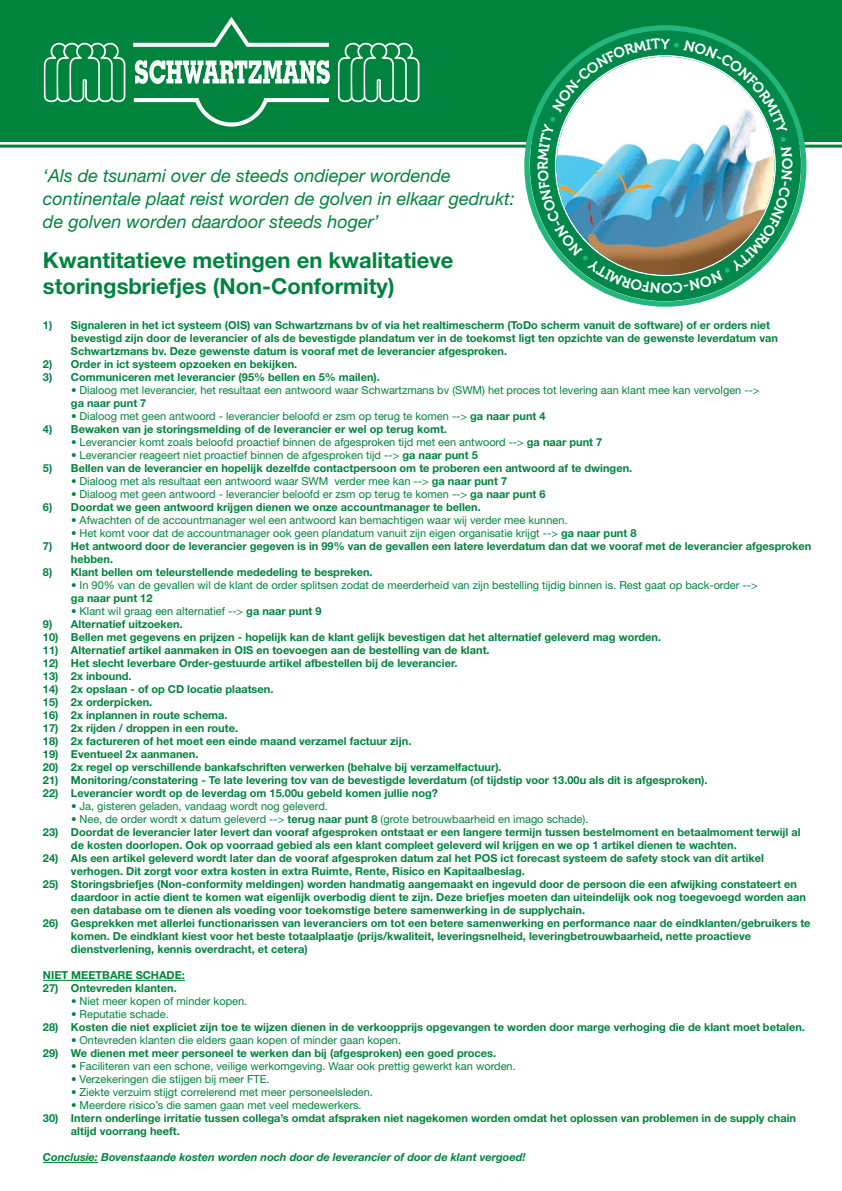
<style>
.page{position:relative;width:842px;height:1191px;background:#fff}
.page>*{position:absolute;margin:0;border:0;box-sizing:border-box;transform-origin:0 0}
.t1{font:700 22px/26px "Helvetica Neue";color:#00843d}
.t2{font:italic 18px/23px "Helvetica Neue";color:#00843d}
.t3{font:700 11px/13px "Helvetica Neue";color:#00843d}
.t4{font:11px "Helvetica Neue";color:#00843d}
.t5{font:italic 700 11px "Helvetica Neue";color:#00843d}
.s1{font-weight:700}
</style>
<div class="page">
<div style="left:0;top:0;width:842px;height:142px;background:#00843d"></div>
<hr style="left:0;top:145px;width:842px;height:3px;background:#00843d">
<svg style="left:530px;top:30px;width:271px;height:271px"></svg>
<svg style="left:338px;top:43px;width:81px;height:59px"></svg>
<svg style="left:135px;top:60px;width:195px;height:24px"></svg>
<svg style="left:133px;top:17px;width:196px;height:30px"></svg>
<svg style="left:134px;top:98px;width:195px;height:29px"></svg>
<svg style="left:44px;top:43px;width:81px;height:59px"></svg>
<hr style="left:43px;top:980px;width:142px;height:1px;background:#00843d">
<hr style="left:43px;top:1162px;width:55px;height:1px;background:#00843d">
<svg style="left:537px;top:38px;width:256px;height:255px"></svg>
<h2 class="t2" style="left:43px;top:164px;width:473px">‘Als de tsunami over de steeds ondieper wordende continentale plaat reist worden de golven in elkaar gedrukt: de golven worden daardoor steeds hoger’</h2>
<h1 class="t1" style="left:43px;top:247px;width:412px">Kwantitatieve metingen en kwalitatieve storingsbriefjes (Non-Conformity)</h1>
<p class="t3" style="left:71px;top:318px;width:708px;text-indent:-28px">1) Signaleren in het ict systeem (OIS) van Schwartzmans bv of via het realtimescherm (ToDo scherm vanuit de software) of er orders niet bevestigd zijn door de leverancier of als de bevestigde plandatum ver in de toekomst ligt ten opzichte van de gewenste leverdatum van<br>Schwartzmans bv. Deze gewenste datum is vooraf met de leverancier afgesproken.</p>
<p class="t3" style="left:43px;top:357px;width:256px">2) Order in ict systeem opzoeken en bekijken.</p>
<p class="t3" style="left:43px;top:370px;width:338px">3) Communiceren met leverancier (95% bellen en 5% mailen).</p>
<p class="t4" style="left:71px;top:383px;width:690px">• Dialoog met leverancier, het resultaat een antwoord waar Schwartzmans bv (SWM) het proces tot levering aan klant mee kan vervolgen --&gt;</p>
<p class="t3" style="left:71px;top:396px;width:77px">ga naar punt 7</p>
<p class="t4" style="left:71px;top:409px;width:476px">• Dialoog met geen antwoord - leverancier beloofd er zsm op terug te komen --&gt; <span class="s1">ga naar punt 4</span></p>
<p class="t3" style="left:43px;top:422px;width:405px">4) Bewaken van je storingsmelding of de leverancier er wel op terug komt.</p>
<p class="t4" style="left:71px;top:435px;width:533px">• Leverancier komt zoals beloofd proactief binnen de afgesproken tijd met een antwoord --&gt; <span class="s1">ga naar punt 7</span></p>
<p class="t4" style="left:71px;top:448px;width:408px">• Leverancier reageert niet proactief binnen de afgesproken tijd --&gt; <span class="s1">ga naar punt 5</span></p>
<p class="t3" style="left:43px;top:461px;width:591px">5) Bellen van de leverancier en hopelijk dezelfde contactpersoon om te proberen een antwoord af te dwingen.</p>
<p class="t4" style="left:71px;top:474px;width:438px">• Dialoog met als resultaat een antwoord waar SWM verder mee kan --&gt; <span class="s1">ga naar punt 7</span></p>
<p class="t4" style="left:71px;top:487px;width:476px">• Dialoog met geen antwoord - leverancier beloofd er zsm op terug te komen --&gt; <span class="s1">ga naar punt 6</span></p>
<p class="t3" style="left:43px;top:500px;width:439px">6) Doordat we geen antwoord krijgen dienen we onze accountmanager te bellen.</p>
<p class="t4" style="left:71px;top:513px;width:498px">• Afwachten of de accountmanager wel een antwoord kan bemachtigen waar wij verder mee kunnen.</p>
<p class="t4" style="left:71px;top:526px;width:567px">• Het komt voor dat de accountmanager ook geen plandatum vanuit zijn eigen organisatie krijgt --&gt; <span class="s1">ga naar punt 8</span></p>
<p class="t3" style="left:71px;top:539px;width:742px;text-indent:-28px">7) Het antwoord door de leverancier gegeven is in 99% van de gevallen een latere leverdatum dan dat we vooraf met de leverancier afgesproken hebben.</p>
<p class="t3" style="left:43px;top:565px;width:331px">8) Klant bellen om teleurstellende mededeling te bespreken.</p>
<p class="t4" style="left:71px;top:578px;width:688px">• In 90% van de gevallen wil de klant de order splitsen zodat de meerderheid van zijn bestelling tijdig binnen is. Rest gaat op back-order --&gt;</p>
<p class="t3" style="left:71px;top:591px;width:83px">ga naar punt 12</p>
<p class="t4" style="left:71px;top:604px;width:252px">• Klant wil graag een alternatief --&gt; <span class="s1">ga naar punt 9</span></p>
<p class="t3" style="left:43px;top:617px;width:141px">9) Alternatief uitzoeken.</p>
<p class="t3" style="left:43px;top:630px;width:620px">10) Bellen met gegevens en prijzen - hopelijk kan de klant gelijk bevestigen dat het alternatief geleverd mag worden.</p>
<p class="t3" style="left:43px;top:643px;width:448px">11) Alternatief artikel aanmaken in OIS en toevoegen aan de bestelling van de klant.</p>
<p class="t3" style="left:43px;top:656px;width:416px">12) Het slecht leverbare Order-gestuurde artikel afbestellen bij de leverancier.</p>
<p class="t3" style="left:43px;top:669px;width:90px">13) 2x inbound.</p>
<p class="t3" style="left:43px;top:682px;width:232px">14) 2x opslaan - of op CD locatie plaatsen.</p>
<p class="t3" style="left:43px;top:695px;width:111px">15) 2x orderpicken.</p>
<p class="t3" style="left:43px;top:708px;width:186px">16) 2x inplannen in route schema.</p>
<p class="t3" style="left:43px;top:721px;width:197px">17) 2x rijden / droppen in een route.</p>
<p class="t3" style="left:43px;top:734px;width:370px">18) 2x factureren of het moet een einde maand verzamel factuur zijn.</p>
<p class="t3" style="left:43px;top:747px;width:157px">19) Eventueel 2x aanmanen.</p>
<p class="t3" style="left:43px;top:760px;width:460px">20) 2x regel op verschillende bankafschriften verwerken (behalve bij verzamelfactuur).</p>
<p class="t3" style="left:43px;top:773px;width:666px">21) Monitoring/constatering - Te late levering tov van de bevestigde leverdatum (of tijdstip voor 13.00u als dit is afgesproken).</p>
<p class="t3" style="left:43px;top:786px;width:396px">22) Leverancier wordt op de leverdag om 15.00u gebeld komen jullie nog?</p>
<p class="t4" style="left:71px;top:800px;width:258px">• Ja, gisteren geladen, vandaag wordt nog geleverd.</p>
<p class="t4" style="left:71px;top:813px;width:519px">• Nee, de order wordt x datum geleverd --&gt; <span class="s1">terug naar punt 8</span> (grote betrouwbaarheid en imago schade).</p>
<p class="t3" style="left:71px;top:825px;width:731px;text-indent:-28px">23) Doordat de leverancier later levert dan vooraf afgesproken ontstaat er een langere termijn tussen bestelmoment en betaalmoment terwijl al de kosten doorlopen. Ook op voorraad gebied als een klant compleet geleverd wil krijgen en we op 1 artikel dienen te wachten.</p>
<p class="t3" style="left:71px;top:851px;width:694px;text-indent:-28px">24) Als een artikel geleverd wordt later dan de vooraf afgesproken datum zal het POS ict forecast systeem de safety stock van dit artikel verhogen. Dit zorgt voor extra kosten in extra Ruimte, Rente, Risico en Kapitaalbeslag.</p>
<p class="t3" style="left:71px;top:877px;width:736px;text-indent:-28px">25) Storingsbriefjes (Non-conformity meldingen) worden handmatig aangemaakt en ingevuld door de persoon die een afwijking constateert en daardoor in actie dient te komen wat eigenlijk overbodig dient te zijn. Deze briefjes moeten dan uiteindelijk ook nog toegevoegd worden aan een database om te dienen als voeding voor toekomstige betere samenwerking in de supplychain.</p>
<p class="t3" style="left:71px;top:916px;width:741px;text-indent:-28px">26) Gesprekken met allerlei functionarissen van leveranciers om tot een betere samenwerking en performance naar de eindklanten/gebruikers te komen. De eindklant kiest voor het beste totaalplaatje (prijs/kwaliteit, leveringsnelheid, leveringbetrouwbaarheid, nette proactieve dienstverlening, kennis overdracht, et cetera)</p>
<p class="t3" style="left:43px;top:968px;width:15px">Niet</p>
<p class="t3" style="left:71px;top:968px;width:9px">mee</p>
<p class="t3" style="left:96px;top:968px;width:16px">Tbare</p>
<p class="t3" style="left:136px;top:968px;width:9px">schade</p>
<p class="t3" style="left:182px;top:968px;width:5px">:</p>
<p class="t3" style="left:43px;top:981px;width:135px">27) Ontevreden klanten.</p>
<p class="t4" style="left:71px;top:995px;width:178px">• Niet meer kopen of minder kopen.</p>
<p class="t4" style="left:71px;top:1008px;width:99px">• Reputatie schade.</p>
<p class="t3" style="left:43px;top:1020px;width:763px">28) Kosten die niet expliciet zijn toe te wijzen dienen in de verkoopprijs opgevangen te worden door marge verhoging die de klant moet betalen.</p>
<p class="t4" style="left:71px;top:1034px;width:332px">• Ontevreden klanten die elders gaan kopen of minder gaan kopen.</p>
<p class="t3" style="left:43px;top:1046px;width:455px">29) We dienen met meer personeel te werken dan bij (afgesproken) een goed proces.</p>
<p class="t4" style="left:71px;top:1060px;width:446px">• Faciliteren van een schone, veilige werkomgeving. Waar ook prettig gewerkt kan worden.</p>
<p class="t4" style="left:71px;top:1073px;width:200px">• Verzekeringen die stijgen bij meer FTE.</p>
<p class="t4" style="left:71px;top:1086px;width:303px">• Ziekte verzuim stijgt correlerend met meer personeelsleden.</p>
<p class="t4" style="left:71px;top:1099px;width:292px">• Meerdere risico’s die samen gaan met veel medewerkers.</p>
<p class="t3" style="left:71px;top:1111px;width:727px;text-indent:-28px">30) Intern onderlinge irritatie tussen collega’s omdat afspraken niet nagekomen worden omdat het oplossen van problemen in de supply chain altijd voorrang heeft.</p>
<p class="t5" style="left:43px;top:1150px;width:484px">Conclusie: Bovenstaande kosten worden noch door de leverancier of door de klant vergoed!</p>
</div>
